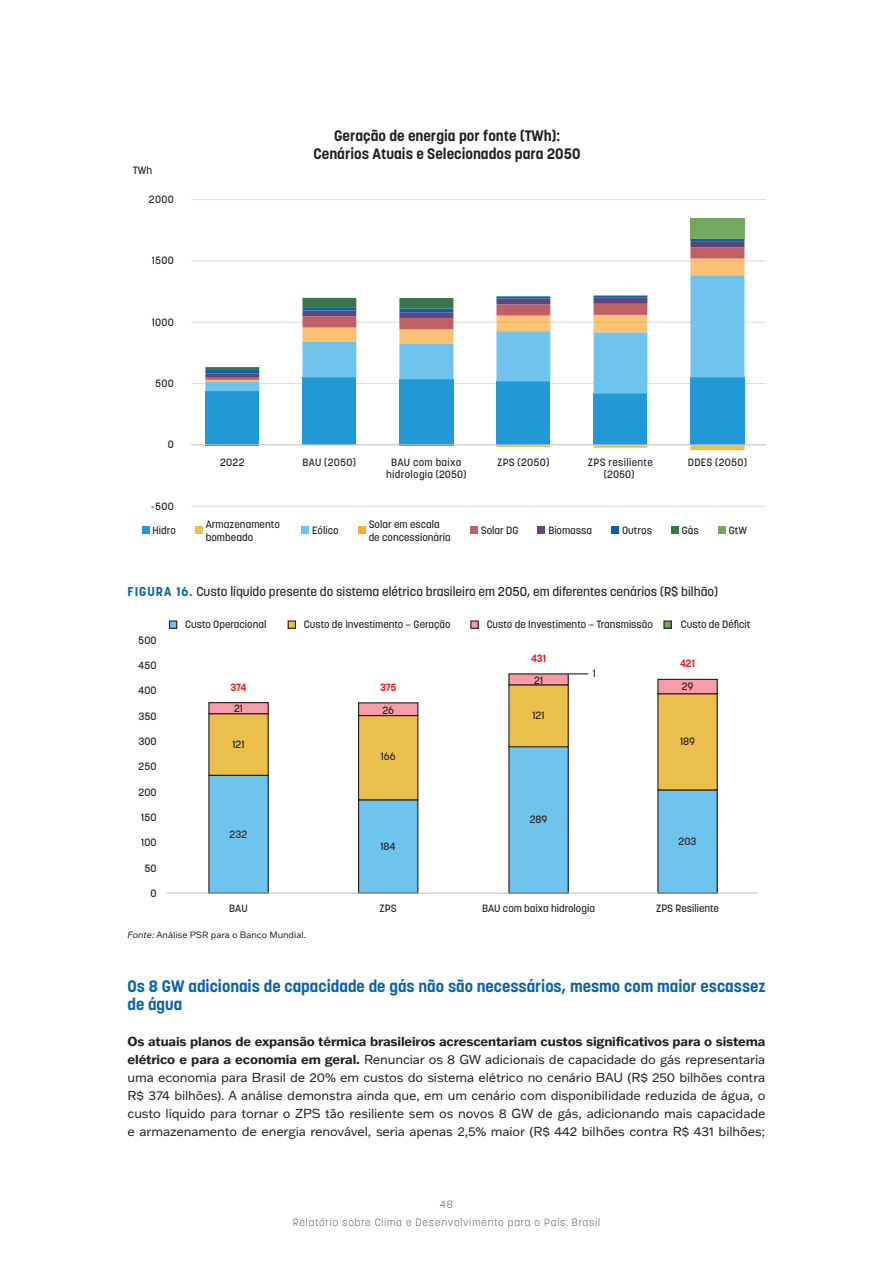
<style>
.page{position:relative;width:893px;height:1263px;background:#fff}
.page>*{position:absolute;margin:0;border:0;box-sizing:border-box;transform-origin:0 0}
.t1{font:700 16.5px/18px "Korolev";color:#0662ad}
.t2{font:700 15px/18px "Korolev";color:#231f20;text-align:center}
.t3{font:12.75px/18px "Franklin Gothic ATF";letter-spacing:-.01em;color:#231f20;text-align:justify}
.t4{font:500 12.75px "Korolev";color:#231f20}
.t5{font:500 10.5px/12.6px "Korolev";color:#231f20}
.t6{font:300 10.5px/18px "Korolev";letter-spacing:.08em;color:#636466;text-align:center}
.t7{font:500 10.5px/12.6px "Korolev";letter-spacing:.03em;color:#231f20;text-align:center}
.t8{font:700 10.5px "Korolev";letter-spacing:-.01em;color:#ed1c24}
.t9{font:500 10.5px "Korolev";letter-spacing:.025em;color:#231f20}
.t10{font:9px "Franklin Gothic ATF";color:#231f20}
.s1{font-weight:700;color:#0662ad}
.s2{font-style:italic}
.s3{font-weight:700}
</style>
<div class="page">
<hr style="left:191px;top:506px;width:574px;height:1px;background:#dcddde">
<hr style="left:191px;top:383px;width:574px;height:1px;background:#dcddde">
<hr style="left:191px;top:322px;width:574px;height:1px;background:#dcddde">
<hr style="left:191px;top:261px;width:574px;height:1px;background:#dcddde">
<hr style="left:191px;top:199px;width:574px;height:1px;background:#dcddde">
<div style="left:690px;top:377px;width:54px;height:68px;background:#2298d4"></div>
<div style="left:594px;top:394px;width:53px;height:51px;background:#2298d4"></div>
<div style="left:496px;top:381px;width:54px;height:64px;background:#2298d4"></div>
<div style="left:399px;top:379px;width:54px;height:66px;background:#2298d4"></div>
<div style="left:302px;top:377px;width:54px;height:68px;background:#2298d4"></div>
<div style="left:205px;top:391px;width:54px;height:54px;background:#2298d4"></div>
<svg style="left:302px;top:445px;width:442px;height:5px"></svg>
<svg style="left:205px;top:381px;width:443px;height:13px"></svg>
<svg style="left:205px;top:370px;width:539px;height:8px;fill:#6fc4ee"></svg>
<hr style="left:205px;top:370px;width:54px;height:3px;background:#0462af">
<svg style="left:205px;top:239px;width:539px;height:131px"></svg>
<div style="left:690px;top:218px;width:54px;height:21px;background:#73a95e"></div>
<hr style="left:191px;top:444px;width:574px;height:1px;background:#bcbec0">
<div style="left:142px;top:527px;width:7px;height:7px;background:#2298d4"></div>
<div style="left:195px;top:527px;width:8px;height:7px;background:#ebbf4c"></div>
<div style="left:302px;top:527px;width:7px;height:7px;background:#6fc4ee"></div>
<div style="left:358px;top:527px;width:7px;height:7px;background:#faa93b"></div>
<div style="left:470px;top:527px;width:8px;height:7px;background:#c06064"></div>
<div style="left:538px;top:527px;width:7px;height:7px;background:#61467c"></div>
<div style="left:611px;top:527px;width:8px;height:7px;background:#0462af"></div>
<div style="left:671px;top:527px;width:8px;height:7px;background:#38774c"></div>
<div style="left:718px;top:527px;width:7px;height:7px;background:#73a95e"></div>
<div style="left:209px;top:775px;width:59px;height:118px;background:#6fc4ee"></div>
<div style="left:208px;top:775px;width:61px;height:119px;border:1px solid #231f20"></div>
<div style="left:209px;top:714px;width:59px;height:61px;background:#ebbf4c"></div>
<div style="left:208px;top:713px;width:61px;height:63px;border:1px solid #231f20"></div>
<div style="left:209px;top:703px;width:59px;height:11px;background:#f69ca7"></div>
<div style="left:208px;top:702px;width:61px;height:12px;border:1px solid #231f20"></div>
<div style="left:359px;top:800px;width:59px;height:93px;background:#6fc4ee"></div>
<div style="left:358px;top:799px;width:60px;height:95px;border:1px solid #231f20"></div>
<div style="left:359px;top:715px;width:59px;height:85px;background:#ebbf4c"></div>
<div style="left:358px;top:715px;width:60px;height:85px;border:1px solid #231f20"></div>
<div style="left:359px;top:703px;width:59px;height:12px;background:#f69ca7"></div>
<div style="left:358px;top:702px;width:60px;height:14px;border:1px solid #231f20"></div>
<div style="left:509px;top:746px;width:59px;height:147px;background:#6fc4ee"></div>
<div style="left:508px;top:745px;width:61px;height:149px;border:1px solid #231f20"></div>
<div style="left:509px;top:685px;width:59px;height:62px;background:#ebbf4c"></div>
<div style="left:508px;top:684px;width:61px;height:63px;border:1px solid #231f20"></div>
<div style="left:509px;top:674px;width:59px;height:11px;background:#f69ca7"></div>
<div style="left:508px;top:673px;width:61px;height:12px;border:1px solid #231f20"></div>
<div style="left:658px;top:790px;width:59px;height:103px;background:#6fc4ee"></div>
<div style="left:657px;top:789px;width:61px;height:105px;border:1px solid #231f20"></div>
<div style="left:658px;top:694px;width:59px;height:96px;background:#ebbf4c"></div>
<div style="left:657px;top:693px;width:61px;height:97px;border:1px solid #231f20"></div>
<div style="left:658px;top:679px;width:59px;height:15px;background:#f69ca7"></div>
<div style="left:657px;top:679px;width:61px;height:15px;border:1px solid #231f20"></div>
<hr style="left:166px;top:893px;width:591px;height:1px;background:#bcbec0">
<svg style="left:568px;top:674px;width:20px;height:1px"></svg>
<div style="left:169px;top:621px;width:8px;height:7px;background:#6fc4ee"></div>
<div style="left:169px;top:620px;width:8px;height:9px;border:1px solid #231f20"></div>
<div style="left:288px;top:621px;width:7px;height:7px;background:#ebbf4c"></div>
<div style="left:288px;top:620px;width:8px;height:9px;border:1px solid #231f20"></div>
<div style="left:471px;top:621px;width:7px;height:7px;background:#f69ca7"></div>
<div style="left:470px;top:620px;width:9px;height:9px;border:1px solid #231f20"></div>
<div style="left:664px;top:621px;width:7px;height:7px;background:#73a95e"></div>
<div style="left:663px;top:620px;width:9px;height:9px;border:1px solid #231f20"></div>
<p class="t5" style="left:133px;top:164px;width:21px">TWh</p>
<p class="t5" style="left:149px;top:193px;width:27px">2000</p>
<p class="t5" style="left:152px;top:254px;width:24px">1500</p>
<p class="t5" style="left:152px;top:316px;width:24px">1000</p>
<p class="t5" style="left:155px;top:377px;width:20px">500</p>
<p class="t5" style="left:168px;top:438px;width:8px">0</p>
<p class="t5" style="left:151px;top:500px;width:24px">-500</p>
<p class="t2" style="left:314px;top:127px;width:268px">Geração de energia por fonte (TWh):<br>Cenários Atuais e Selecionados para 2050</p>
<p class="t5" style="left:220px;top:456px;width:26px">2022</p>
<p class="t5" style="left:303px;top:456px;width:55px">BAU (2050)</p>
<p class="t7" style="left:386px;top:456px;width:82px">BAU com baixa hidrologia (2050)</p>
<p class="t5" style="left:497px;top:456px;width:54px">ZPS (2050)</p>
<p class="t7" style="left:588px;top:456px;width:66px">ZPS resiliente (2050)</p>
<p class="t9" style="left:688px;top:455px;width:61px">DDES (2050)</p>
<p class="t5" style="left:152px;top:524px;width:25px">Hidro</p>
<p class="t5" style="left:206px;top:518px;width:76px">Armazenamento bombeado</p>
<p class="t5" style="left:312px;top:524px;width:28px">Eólico</p>
<p class="t5" style="left:369px;top:518px;width:84px">Solar em escala de concessionária</p>
<p class="t5" style="left:481px;top:524px;width:39px">Solar DG</p>
<p class="t5" style="left:548px;top:524px;width:45px">Biomassa</p>
<p class="t5" style="left:622px;top:524px;width:31px">Outros</p>
<p class="t5" style="left:682px;top:524px;width:18px">Gás</p>
<p class="t5" style="left:729px;top:524px;width:20px">GtW</p>
<p class="t4" style="left:128px;top:583px;width:592px"><span class="s1">FIGURA 16.</span> Custo líquido presente do sistema elétrico brasileiro em 2050, em diferentes cenários (R$ bilhão)</p>
<p class="t5" style="left:138px;top:633px;width:20px">500</p>
<p class="t5" style="left:138px;top:659px;width:20px">450</p>
<p class="t5" style="left:138px;top:684px;width:20px">400</p>
<p class="t5" style="left:138px;top:710px;width:20px">350</p>
<p class="t5" style="left:138px;top:735px;width:20px">300</p>
<p class="t5" style="left:138px;top:760px;width:20px">250</p>
<p class="t5" style="left:138px;top:786px;width:20px">200</p>
<p class="t5" style="left:141px;top:811px;width:17px">150</p>
<p class="t5" style="left:141px;top:836px;width:17px">100</p>
<p class="t5" style="left:144px;top:862px;width:14px">50</p>
<p class="t5" style="left:150px;top:887px;width:8px">0</p>
<p class="t5" style="left:185px;top:618px;width:83px">Custo Operacional</p>
<p class="t5" style="left:304px;top:618px;width:148px">Custo de Investimento – Geração</p>
<p class="t5" style="left:487px;top:618px;width:168px">Custo de Investimento – Transmissão</p>
<p class="t5" style="left:681px;top:618px;width:71px">Custo de Déficit</p>
<p class="t8" style="left:231px;top:680px;width:17px">374</p>
<p class="t8" style="left:380px;top:680px;width:18px">375</p>
<p class="t5" style="left:382px;top:703px;width:13px">26</p>
<p class="t5" style="left:381px;top:750px;width:16px">166</p>
<p class="t5" style="left:234px;top:702px;width:10px">21</p>
<p class="t5" style="left:232px;top:738px;width:14px">121</p>
<p class="t5" style="left:230px;top:828px;width:19px">232</p>
<p class="t5" style="left:381px;top:840px;width:17px">184</p>
<p class="t8" style="left:531px;top:651px;width:17px">431</p>
<p class="t5" style="left:534px;top:674px;width:10px">21</p>
<p class="t5" style="left:533px;top:709px;width:14px">121</p>
<p class="t5" style="left:530px;top:813px;width:19px">289</p>
<p class="t5" style="left:593px;top:667px;width:5px">1</p>
<p class="t8" style="left:680px;top:657px;width:17px">421</p>
<p class="t5" style="left:682px;top:680px;width:13px">29</p>
<p class="t5" style="left:680px;top:735px;width:16px">189</p>
<p class="t5" style="left:679px;top:835px;width:20px">203</p>
<p class="t5" style="left:229px;top:902px;width:20px">BAU</p>
<p class="t5" style="left:380px;top:902px;width:19px">ZPS</p>
<p class="t5" style="left:482px;top:902px;width:114px">BAU com baixa hidrologia</p>
<p class="t5" style="left:656px;top:902px;width:64px">ZPS Resiliente</p>
<p class="t10" style="left:128px;top:928px;width:180px"><span class="s2">Fonte:</span> Análise PSR para o Banco Mundial.</p>
<p class="t1" style="left:128px;top:977px;width:639px">Os 8 GW adicionais de capacidade de gás não são necessários, mesmo com maior escassez de água</p>
<p class="t3" style="left:128px;top:1032px;width:639px"><span class="s3">Os atuais planos de expansão térmica brasileiros acrescentariam custos significativos para o sistema elétrico e para a economia em geral.</span> Renunciar os 8 GW adicionais de capacidade do gás representaria uma economia para Brasil de 20% em custos do sistema elétrico no cenário BAU (R$ 250 bilhões contra R$ 374 bilhões). A análise demonstra ainda que, em um cenário com disponibilidade reduzida de água, o custo líquido para tornar o ZPS tão resiliente sem os novos 8 GW de gás, adicionando mais capacidade e armazenamento de energia renovável, seria apenas 2,5% maior (R$ 442 bilhões contra R$ 431 bilhões;</p>
<p class="t6" style="left:293px;top:1195px;width:309px">48<br>Relatório sobre Clima e Desenvolvimento para o País: Brasil</p>
</div>
